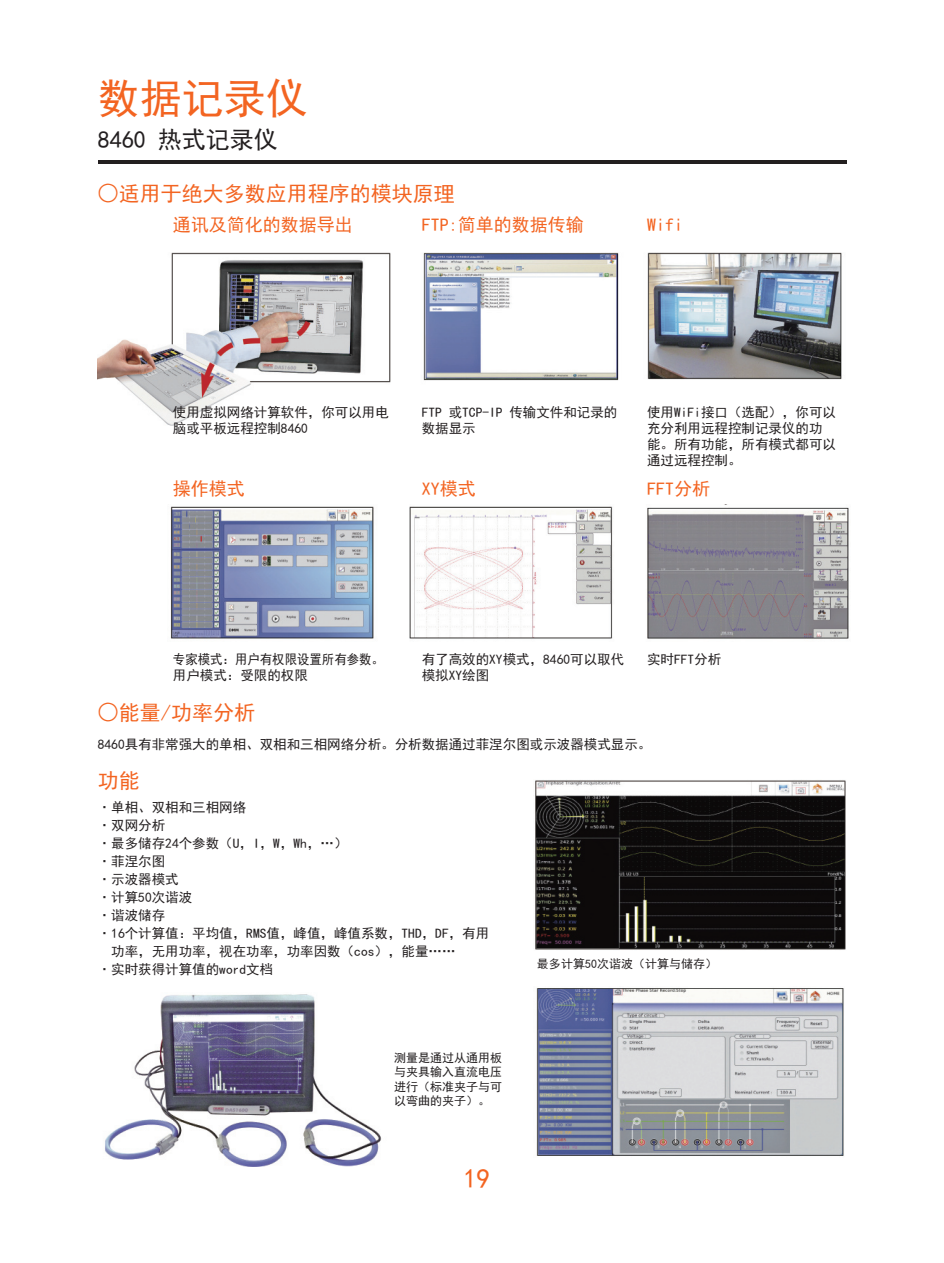
<style>
.page{position:relative;width:944px;height:1263px;background:#fff}
.page>*{position:absolute;margin:0;border:0;box-sizing:border-box;transform-origin:0 0}
.t1{font:42px "Sim Hei";color:#f36421}
.t2{font:27px "Sim Hei";color:#f36421}
.t3{font:24px "Sim Hei";color:#231f20}
.t4{font:21px "Sim Hei";color:#f36421}
.t5{font:18px "Sim Hei";color:#f36421}
.t6{font:13.5px/16.2px "Sim Hei";color:#231f20}
.t7{font:13.5px/16.2px "Sim Hei";color:#231f20;scale:.92 1}
.t8{font:12px/14.4px "Sim Hei";color:#231f20;text-align:justify}
</style>
<div class="page">
<hr style="left:98px;top:160px;width:748px;height:3px;background:#231f20">
<img style="left:98px;top:252px;width:744px;height:174px">
<img style="left:170px;top:506px;width:679px;height:133px">
<img style="left:535px;top:780px;width:311px;height:170px">
<img style="left:536px;top:988px;width:308px;height:168px">
<img style="left:105px;top:994px;width:277px;height:173px">
<h1 class="t1" style="left:98px;top:77px;width:211px">数据记录仪</h1>
<h3 class="t3" style="left:98px;top:127px;width:181px">8460 热式记录仪</h3>
<h3 class="t4" style="left:98px;top:183px;width:359px">○适用于绝大多数应用程序的模块原理</h3>
<h3 class="t5" style="left:173px;top:216px;width:181px">通讯及简化的数据导出</h3>
<h3 class="t5" style="left:422px;top:216px;width:163px">FTP:简单的数据传输</h3>
<h3 class="t5" style="left:647px;top:216px;width:37px">Wifi</h3>
<p class="t6" style="left:173px;top:404px;width:217px">使用虚拟网络计算软件，你可以用电脑或平板远程控制8460</p>
<h3 class="t5" style="left:173px;top:480px;width:73px">操作模式</h3>
<p class="t6" style="left:422px;top:404px;width:197px">FTP 或TCP-IP 传输文件和记录的数据显示</p>
<h3 class="t5" style="left:422px;top:480px;width:55px">XY模式</h3>
<p class="t6" style="left:647px;top:404px;width:190px">使用WiFi接口（选配），你可以充分利用远程控制记录仪的功能。所有功能，所有模式都可以通过远程控制。</p>
<h3 class="t5" style="left:647px;top:480px;width:64px">FFT分析</h3>
<p class="t7" style="left:173px;top:651px;width:231px">专家模式：用户有权限设置所有参数。用户模式：受限的权限</p>
<h3 class="t4" style="left:98px;top:702px;width:159px">○能量/功率分析</h3>
<p class="t6" style="left:422px;top:651px;width:204px">有了高效的XY模式，8460可以取代模拟XY绘图</p>
<p class="t6" style="left:647px;top:651px;width:76px">实时FFT分析</p>
<p class="t6" style="left:98px;top:736px;width:555px">8460具有非常强大的单相、双相和三相网络分析。分析数据通过菲涅尔图或示波器模式显示。</p>
<h3 class="t4" style="left:98px;top:770px;width:43px">功能</h3>
<p class="t6" style="left:98px;top:799px;width:150px">·单相、双相和三相网络</p>
<p class="t6" style="left:98px;top:817px;width:69px">·双网分析</p>
<p class="t6" style="left:98px;top:835px;width:251px">·最多储存24个参数（U，I，W，Wh，…）</p>
<p class="t6" style="left:98px;top:853px;width:69px">·菲涅尔图</p>
<p class="t6" style="left:98px;top:871px;width:82px">·示波器模式</p>
<p class="t6" style="left:98px;top:889px;width:96px">·计算50次谐波</p>
<p class="t6" style="left:98px;top:907px;width:69px">·谐波储存</p>
<p class="t6" style="left:98px;top:925px;width:393px">·16个计算值：平均值，RMS值，峰值，峰值系数，THD，DF，有用</p>
<p class="t6" style="left:111px;top:943px;width:346px">功率，无用功率，视在功率，功率因数（cos），能量……</p>
<p class="t6" style="left:98px;top:961px;width:177px">·实时获得计算值的word文档</p>
<p class="t8" style="left:394px;top:1050px;width:109px">测量是通过从通用板与夹具输入直流电压进行（标准夹子与可以弯曲的夹子）。</p>
<h2 class="t2" style="left:463px;top:1165px;width:28px">19</h2>
<p class="t8" style="left:537px;top:956px;width:181px">最多计算50次谐波（计算与储存）</p>
</div>
